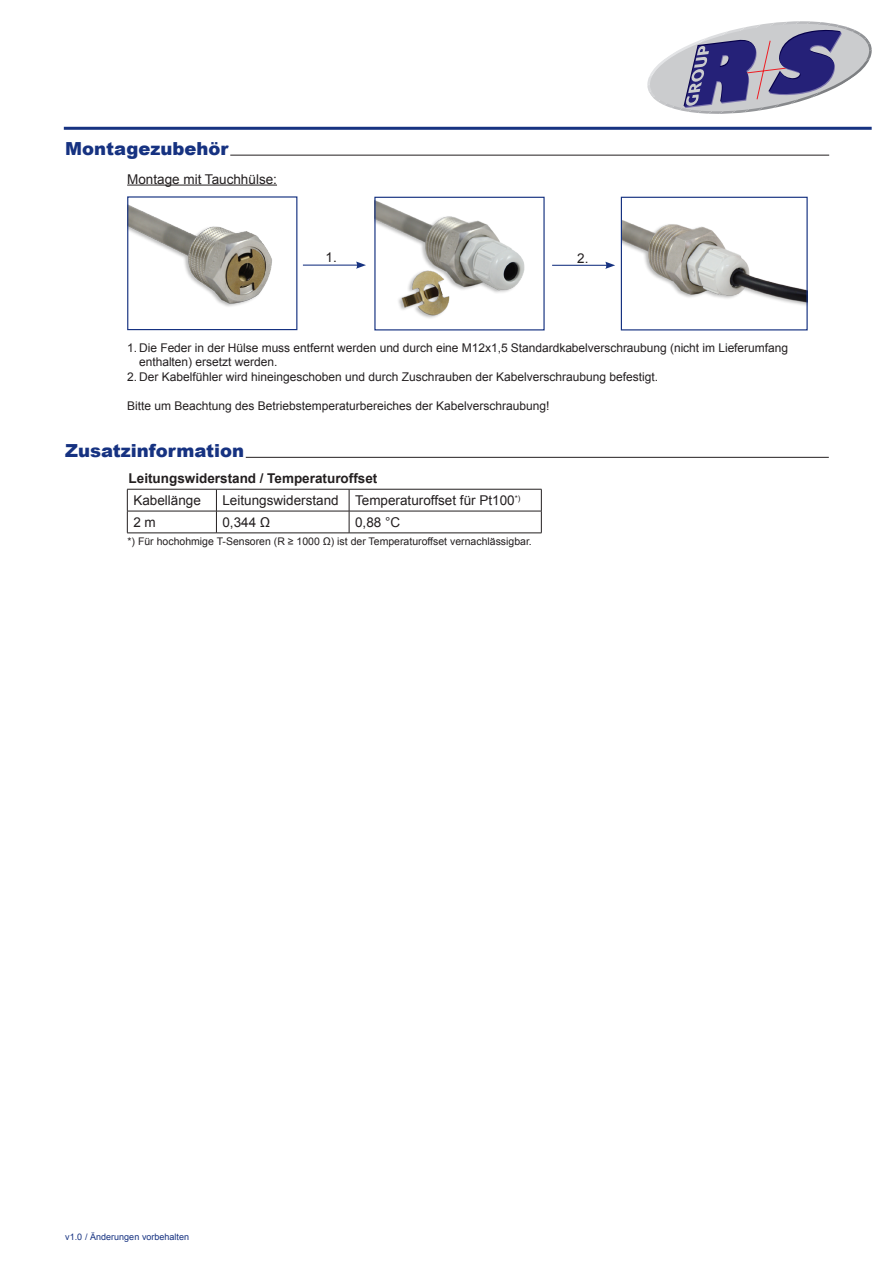
<style>
.page{position:relative;width:893px;height:1263px;background:#fff}
.page>*{position:absolute;margin:0;border:0;box-sizing:border-box;transform-origin:0 0}
.t1{font:900 18px "Arial";color:#163281}
.t2{font:13.5px "Arial";color:#231f20}
.t3{font:700 13.5px "Arial";color:#231f20}
.t4{font:12px/14.4px "Arial";color:#231f20}
.t5{font:10.5px "Arial";color:#231f20}
.t6{font:9px "Arial";color:#163281}
</style>
<div class="page">
<svg style="left:647px;top:21px;width:225px;height:93px"></svg>
<hr style="left:64px;top:127px;width:808px;height:3px;background:#163281">
<hr style="left:246px;top:457px;width:583px;height:1px;background:#231f20">
<hr style="left:230px;top:155px;width:599px;height:1px;background:#231f20">
<hr style="left:127px;top:185px;width:150px;height:1px;background:#231f20">
<img style="left:129px;top:205px;width:143px;height:102px">
<div style="left:127px;top:196px;width:170px;height:134px;border:1px solid #163281"></div>
<img style="left:376px;top:200px;width:149px;height:118px">
<div style="left:374px;top:197px;width:171px;height:133px;border:1px solid #163281"></div>
<img style="left:623px;top:220px;width:183px;height:86px">
<div style="left:621px;top:197px;width:187px;height:133px;border:1px solid #163281"></div>
<hr style="left:303px;top:265px;width:55px;height:1px;background:#163281">
<svg style="left:356px;top:261px;width:10px;height:8px"></svg>
<hr style="left:552px;top:265px;width:56px;height:1px;background:#163281">
<svg style="left:605px;top:262px;width:10px;height:7px"></svg>
<hr style="left:127px;top:489px;width:89px;height:1px;background:#231f20">
<hr style="left:216px;top:489px;width:133px;height:1px;background:#231f20">
<hr style="left:349px;top:489px;width:192px;height:1px;background:#231f20">
<hr style="left:127px;top:511px;width:89px;height:1px;background:#231f20">
<svg style="left:127px;top:489px;width:1px;height:44px"></svg>
<hr style="left:216px;top:511px;width:133px;height:1px;background:#231f20">
<svg style="left:216px;top:489px;width:1px;height:44px"></svg>
<hr style="left:349px;top:511px;width:192px;height:1px;background:#231f20">
<svg style="left:349px;top:489px;width:1px;height:44px"></svg>
<svg style="left:541px;top:489px;width:1px;height:44px"></svg>
<hr style="left:127px;top:533px;width:89px;height:1px;background:#231f20">
<hr style="left:216px;top:533px;width:133px;height:1px;background:#231f20">
<hr style="left:349px;top:533px;width:192px;height:1px;background:#231f20">
<h1 class="t1" style="left:65px;top:135px;width:165px">Montagezubehör</h1>
<p class="t2" style="left:127px;top:170px;width:151px">Montage mit Tauchhülse:</p>
<p class="t2" style="left:326px;top:248px;width:13px">1.</p>
<p class="t2" style="left:577px;top:249px;width:13px">2.</p>
<p class="t4" style="left:139px;top:341px;width:650px;text-indent:-12px">1. Die Feder in der Hülse muss entfernt werden und durch eine M12x1,5 Standardkabelverschraubung (nicht im Lieferumfang enthalten) ersetzt werden.</p>
<p class="t4" style="left:127px;top:369px;width:532px">2. Der Kabelfühler wird hineingeschoben und durch Zuschrauben der Kabelverschraubung befestigt.</p>
<p class="t4" style="left:127px;top:398px;width:424px">Bitte um Beachtung des Betriebstemperaturbereiches der Kabelverschraubung!</p>
<h1 class="t1" style="left:65px;top:438px;width:180px">Zusatzinformation</h1>
<p class="t3" style="left:129px;top:469px;width:250px">Leitungswiderstand / Temperaturoffset</p>
<p class="t2" style="left:133px;top:491px;width:69px">Kabellänge</p>
<p class="t2" style="left:222px;top:491px;width:299px">Leitungswiderstand Temperaturoffset für Pt100<sup>*)</sup></p>
<p class="t2" style="left:133px;top:513px;width:24px">2 m</p>
<p class="t2" style="left:222px;top:513px;width:49px">0,344 Ω</p>
<p class="t2" style="left:355px;top:513px;width:47px">0,88 °C</p>
<p class="t5" style="left:128px;top:534px;width:406px">*) Für hochohmige T-Sensoren (R ≥ 1000 Ω) ist der Temperaturoffset vernachlässigbar.</p>
<p class="t6" style="left:65px;top:1231px;width:125px">v1.0 / Änderungen vorbehalten</p>
</div>
